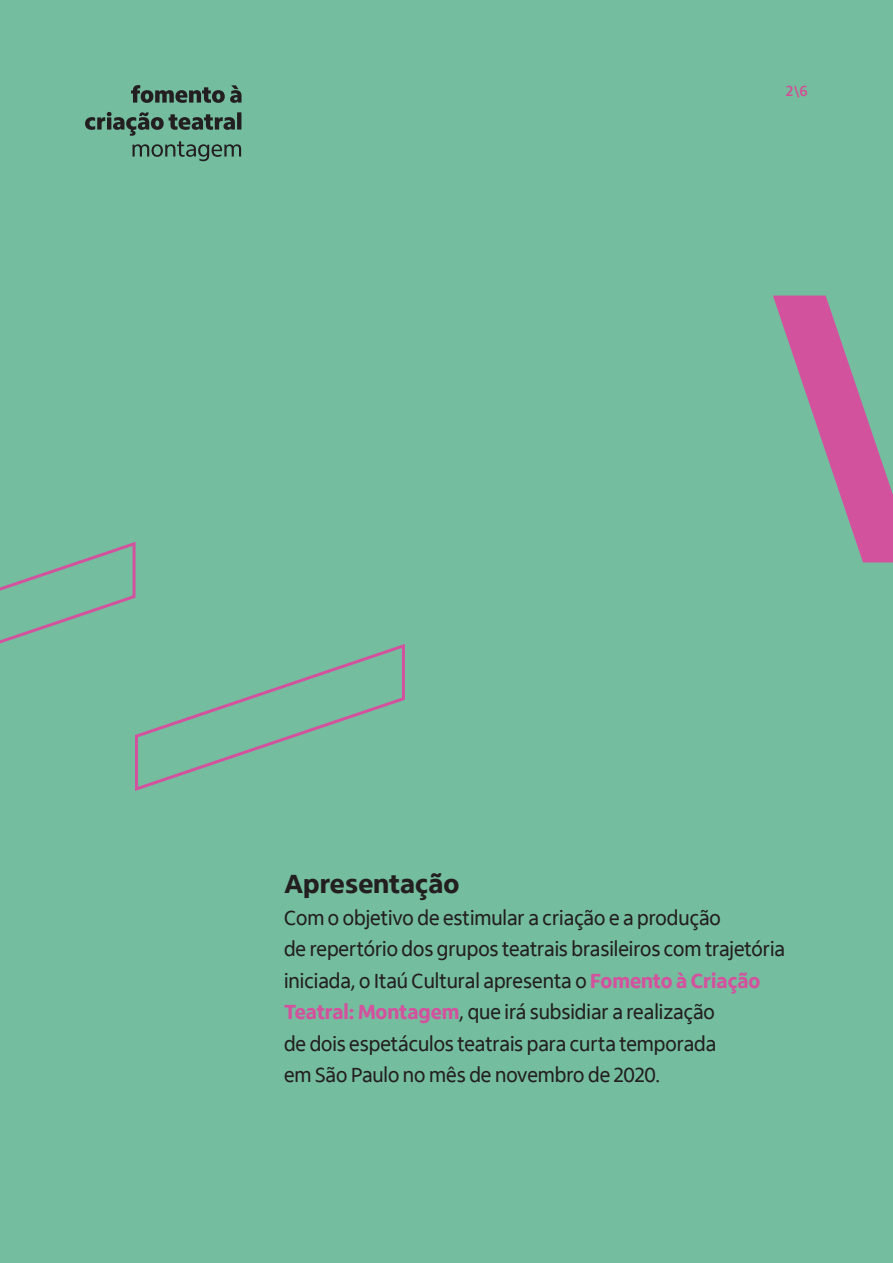
<style>
.page{position:relative;width:893px;height:1263px;background:#74be9f}
.page>*{position:absolute;margin:0;border:0;box-sizing:border-box;transform-origin:0 0}
.Body_Text{font:800 27px "Itau Display";color:#231f20;scale:1.05 1}
.t1{font:21px/31.5px "Itau Display";color:#231f20}
.t2{font:700 15px "Itau Text";color:#d34d95}
.s1{font-weight:800;color:#d3529e}
</style>
<div class="page">
<svg style="left:773px;top:296px;width:120px;height:266px"></svg>
<svg style="left:0;top:542px;width:405px;height:249px"></svg>
<svg style="left:85px;top:112px;width:156px;height:49px"></svg>
<svg style="left:131px;top:85px;width:111px;height:18px"></svg>
<p class="t2" style="left:786px;top:82px;width:24px">2\6</p>
<p class="Body_Text" style="left:284px;top:869px;width:169px">Apresentação</p>
<p class="t1" style="left:284px;top:902px;width:438px">Com o objetivo de estimular a criação e a produção</p>
<p class="t1" style="left:284px;top:934px;width:503px">de repertório dos grupos teatrais brasileiros com trajetória iniciada, o Itaú Cultural apresenta o <span class="s1">Fomento à Criação<br>Teatral: Montagem</span>, que irá subsidiar a realização</p>
<p class="t1" style="left:284px;top:1028px;width:434px">de dois espetáculos teatrais para curta temporada em São Paulo no mês de novembro de 2020.</p>
</div>
